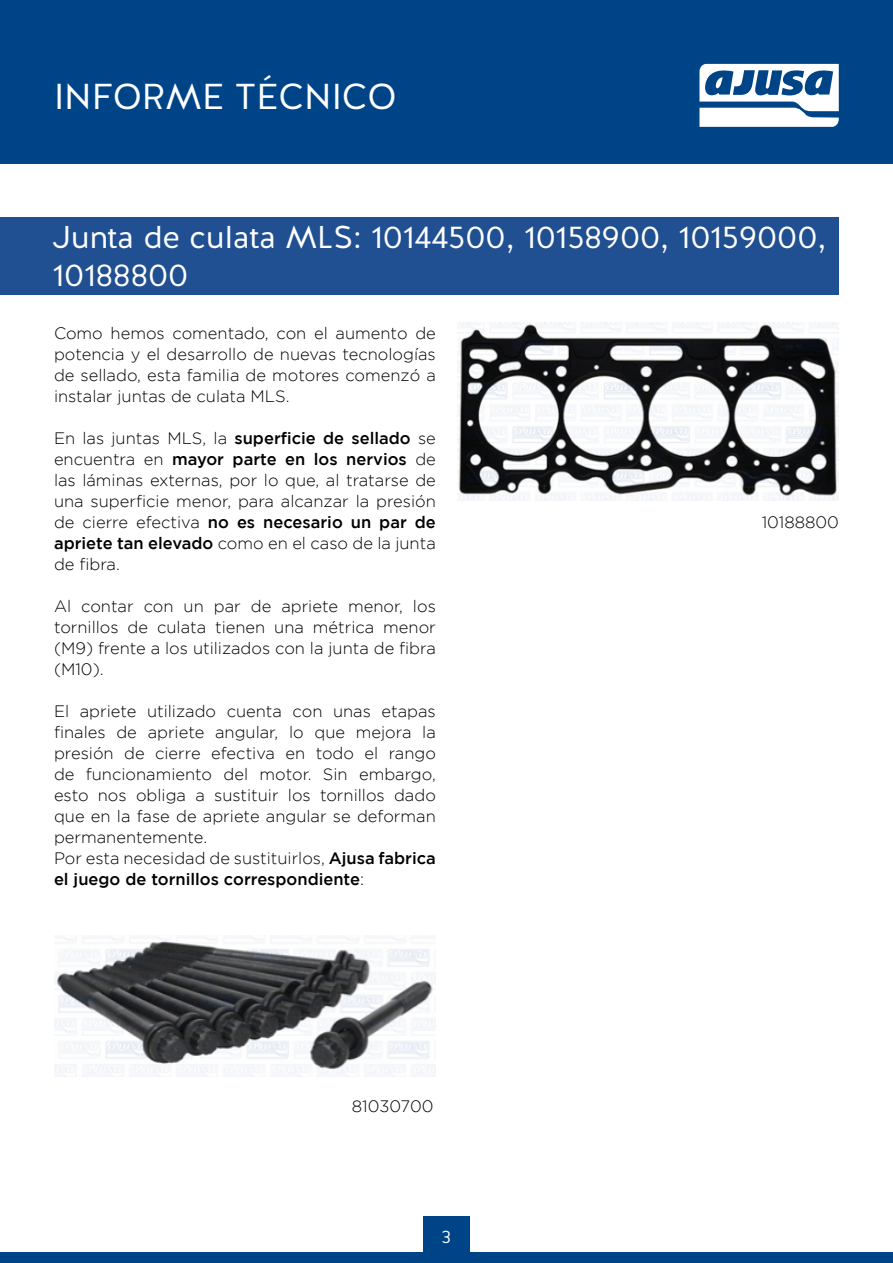
<style>
.page{position:relative;width:893px;height:1263px;background:#fff}
.page>*{position:absolute;margin:0;border:0;box-sizing:border-box;transform-origin:0 0}
.t1{font:36px "Halis GR";color:#fff}
.t2{font:31.5px/37.8px "Halis GR";color:#fff}
.t3{font:18px "Halis GR";color:#fff}
.t4{font:300 16.5px/21px "Gotham";color:#000;text-align:justify}
.s1{font-weight:500}
</style>
<div class="page">
<div style="left:0;top:0;width:893px;height:163px;background:#048"></div>
<svg style="left:699px;top:64px;width:140px;height:63px"></svg>
<div style="left:0;top:1252px;width:893px;height:11px;background:#048"></div>
<div style="left:423px;top:1216px;width:47px;height:46px;background:#048"></div>
<div style="left:1px;top:217px;width:838px;height:77px;background:#205092"></div>
<img style="left:457px;top:322px;width:381px;height:179px">
<img style="left:54px;top:936px;width:382px;height:140px">
<h1 class="t1" style="left:54px;top:73px;width:344px">INFORME TÉCNICO</h1>
<h2 class="t2" style="left:53px;top:219px;width:775px">Junta de culata MLS: 10144500, 10158900, 10159000,<br>10188800</h2>
<p class="t4" style="left:54px;top:322px;width:383px">Como hemos comentado, con el aumento de potencia y el desarrollo de nuevas tecnologías de sellado, esta familia de motores comenzó a instalar juntas de culata MLS.</p>
<p class="t4" style="left:54px;top:427px;width:383px">En las juntas MLS, la <span class="s1">superficie de sellado</span> se encuentra en <span class="s1">mayor parte en los nervios</span> de las láminas externas, por lo que, al tratarse de una superficie menor, para alcanzar la presión de cierre efectiva <span class="s1">no es necesario un par de apriete tan elevado</span> como en el caso de la junta de fibra.</p>
<p class="t4" style="left:54px;top:595px;width:383px">Al contar con un par de apriete menor, los tornillos de culata tienen una métrica menor (M9) frente a los utilizados con la junta de fibra (M10).</p>
<p class="t4" style="left:54px;top:701px;width:383px;text-align:left">El apriete utilizado cuenta con unas etapas finales de apriete angular, lo que mejora la presión de cierre efectiva en todo el rango de funcionamiento del motor. Sin embargo, esto nos obliga a sustituir los tornillos dado que en la fase de apriete angular se deforman permanentemente.<br>Por esta necesidad de sustituirlos, <span class="s1">Ajusa fabrica el juego de tornillos correspondiente</span>:</p>
<p class="t4" style="left:352px;top:1095px;width:83px">81030700</p>
<p class="t3" style="left:442px;top:1225px;width:11px">3</p>
<p class="t4" style="left:762px;top:512px;width:79px">10188800</p>
</div>
